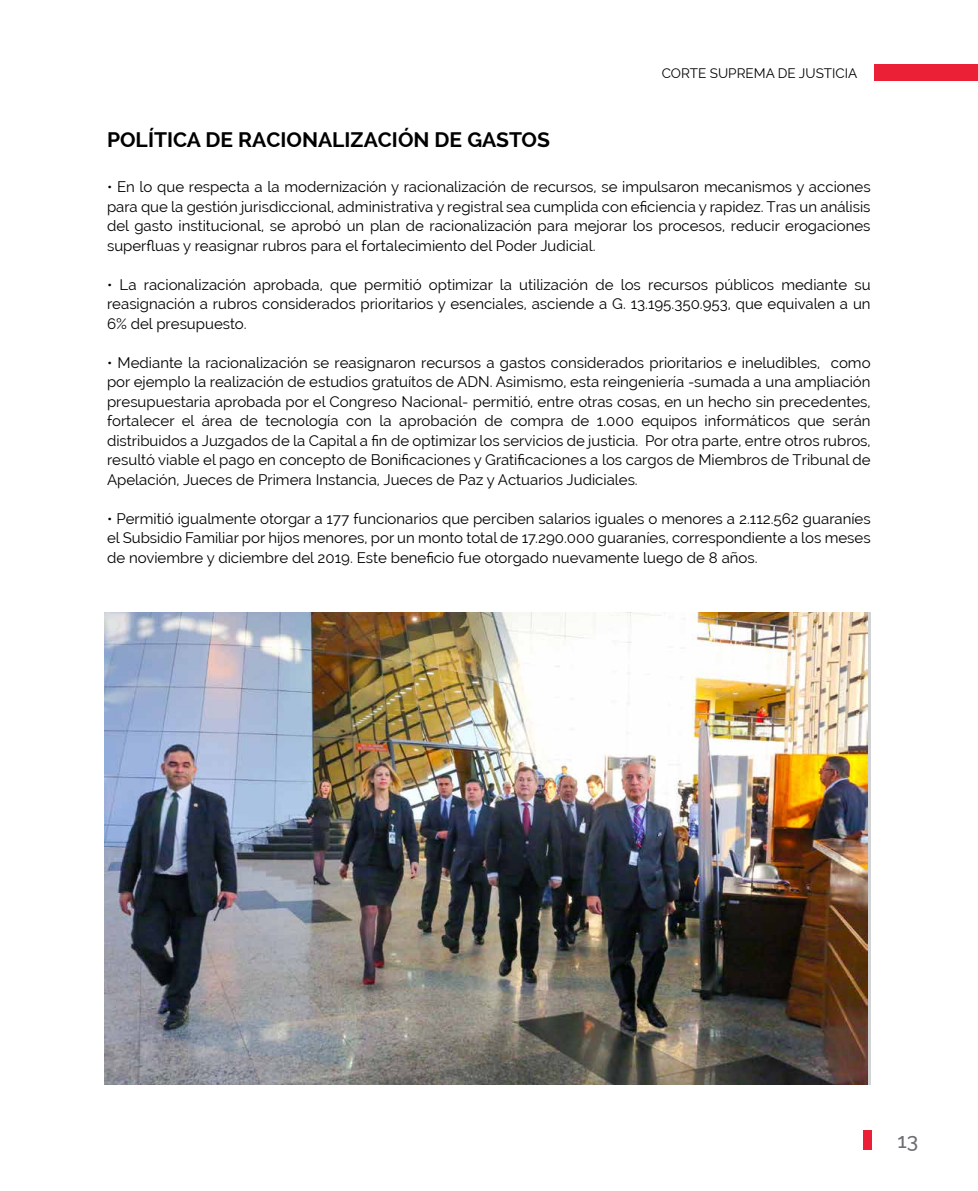
<style>
.page{position:relative;width:978px;height:1191px;background:#fff}
.page>*{position:absolute;margin:0;border:0;box-sizing:border-box;transform-origin:0 0}
.t1{font:700 21px "Raleway";color:#000}
.t2{font:500 21px "Raleway";color:#6d6e71}
.t3{font:15px/19.5px "Raleway";color:#000;text-align:justify}
.t4{font:13.5px "Raleway";color:#000}
</style>
<div class="page">
<div style="left:875px;top:64px;width:103px;height:16px;background:#eb2036"></div>
<div style="left:863px;top:1130px;width:9px;height:19px;background:#eb2036"></div>
<img style="left:104px;top:612px;width:764px;height:472px">
<p class="t4" style="left:662px;top:66px;width:197px">CORTE SUPREMA DE JUSTICIA</p>
<h1 class="t1" style="left:107px;top:128px;width:444px">POLÍTICA DE RACIONALIZACIÓN DE GASTOS</h1>
<p class="t3" style="left:107px;top:177px;width:765px">• En lo que respecta a la modernización y racionalización de recursos, se impulsaron mecanismos y acciones para que la gestión jurisdiccional, administrativa y registral sea cumplida con eficiencia y rapidez. Tras un análisis del gasto institucional, se aprobó un plan de racionalización para mejorar los procesos, reducir erogaciones superfluas y reasignar rubros para el fortalecimiento del Poder Judicial.</p>
<p class="t3" style="left:107px;top:275px;width:765px">• La racionalización aprobada, que permitió optimizar la utilización de los recursos públicos mediante su reasignación a rubros considerados prioritarios y esenciales, asciende a G. 13.195.350.953, que equivalen a un 6% del presupuesto.</p>
<p class="t3" style="left:107px;top:353px;width:765px">• Mediante la racionalización se reasignaron recursos a gastos considerados prioritarios e ineludibles, como por ejemplo la realización de estudios gratuítos de ADN. Asimismo, esta reingeniería -sumada a una ampliación presupuestaria aprobada por el Congreso Nacional- permitió, entre otras cosas, en un hecho sin precedentes, fortalecer el área de tecnología con la aprobación de compra de 1.000 equipos informáticos que serán distribuidos a Juzgados de la Capital a fin de optimizar los servicios de justicia. Por otra parte, entre otros rubros, resultó viable el pago en concepto de Bonificaciones y Gratificaciones a los cargos de Miembros de Tribunal de Apelación, Jueces de Primera Instancia, Jueces de Paz y Actuarios Judiciales.</p>
<p class="t3" style="left:107px;top:509px;width:765px">• Permitió igualmente otorgar a 177 funcionarios que perciben salarios iguales o menores a 2.112.562 guaraníes el Subsidio Familiar por hijos menores, por un monto total de 17.290.000 guaraníes, correspondiente a los meses de noviembre y diciembre del 2019. Este beneficio fue otorgado nuevamente luego de 8 años.</p>
<h1 class="t2" style="left:897px;top:1128px;width:22px">13</h1>
</div>
